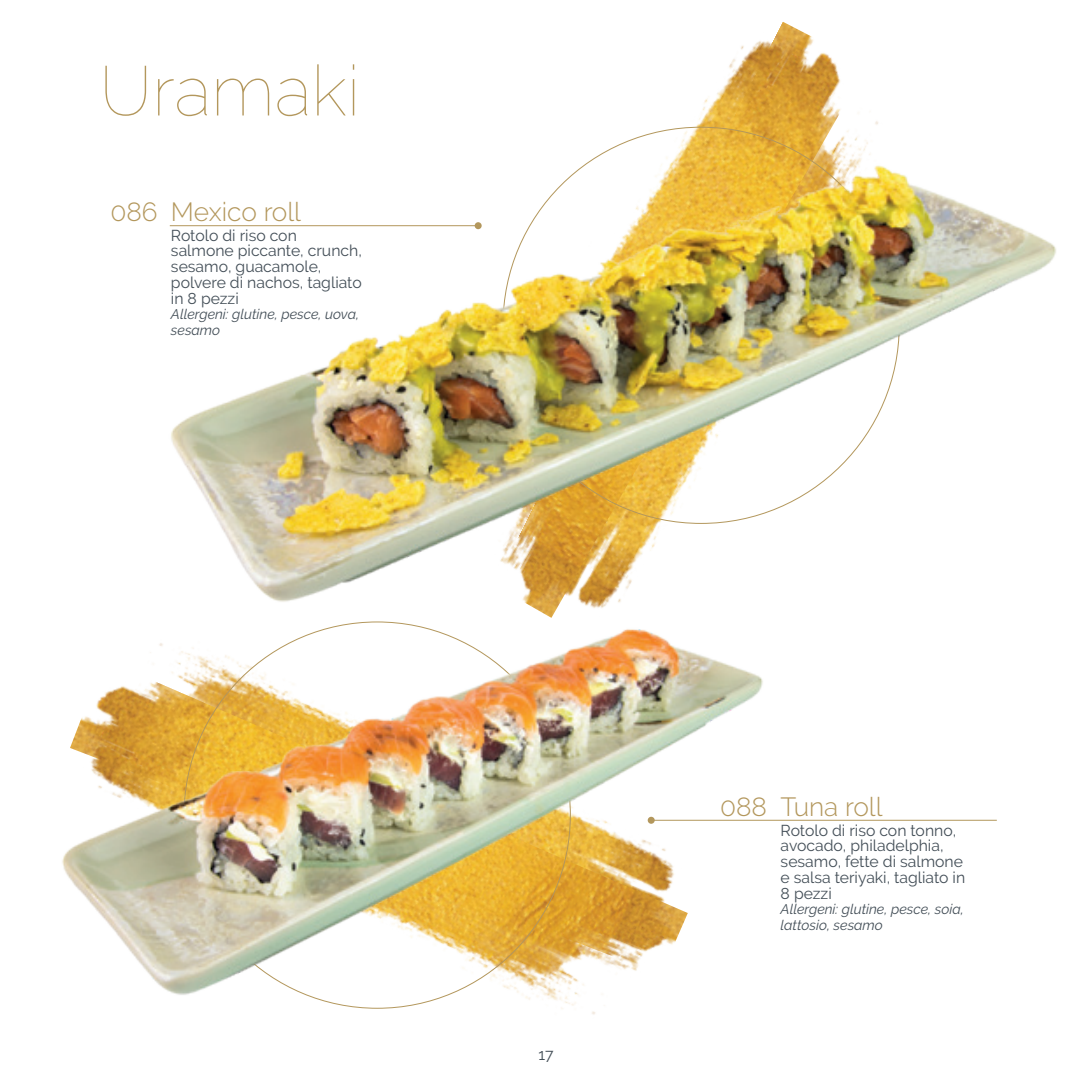
<style>
.page{position:relative;width:1092px;height:1092px;background:#fff}
.page>*{position:absolute;margin:0;border:0;box-sizing:border-box;transform-origin:0 0}
.t1{font:100 70px "Raleway";color:#b3975c}
.t2{font:300 26.25px "Raleway";color:#b3975c}
.t3{font:15.75px/15.8px "Raleway";color:#434e57}
.t4{font:italic 14px/15.8px "Raleway";color:#434e57}
</style>
<div class="page">
<img style="left:601px;top:22px;width:264px;height:132px">
<img style="left:169px;top:154px;width:887px;height:448px">
<hr style="left:170px;top:225px;width:308px;height:1px;background:#b3975c">
<div style="left:474px;top:222px;width:7px;height:7px;background:#b3975c;border-radius:50%"></div>
<img style="left:62px;top:602px;width:728px;height:413px">
<hr style="left:651px;top:819px;width:345px;height:1px;background:#b3975c">
<svg style="left:647px;top:816px;width:7px;height:7px"></svg>
<p class="t1" style="left:99px;top:50px;width:262px">Uramaki</p>
<p class="t2" style="left:110px;top:196px;width:49px">086</p>
<p class="t2" style="left:171px;top:196px;width:132px">Mexico roll</p>
<p class="t3" style="left:171px;top:227px;width:192px">Rotolo di riso con salmone piccante, crunch, sesamo, guacamole, polvere di nachos, tagliato in 8 pezzi</p>
<p class="t4" style="left:171px;top:306px;width:190px">Allergeni: glutine, pesce, uova, sesamo</p>
<p class="t3" style="left:538px;top:1046px;width:16px">17</p>
<p class="t2" style="left:720px;top:791px;width:48px">088</p>
<p class="t2" style="left:780px;top:791px;width:103px">Tuna roll</p>
<p class="t3" style="left:780px;top:822px;width:186px">Rotolo di riso con tonno, avocado, philadelphia, sesamo, fette di salmone e salsa teriyaki, tagliato in<br>8 pezzi</p>
<p class="t4" style="left:780px;top:901px;width:185px">Allergeni: glutine, pesce, soia, lattosio, sesamo</p>
</div>
